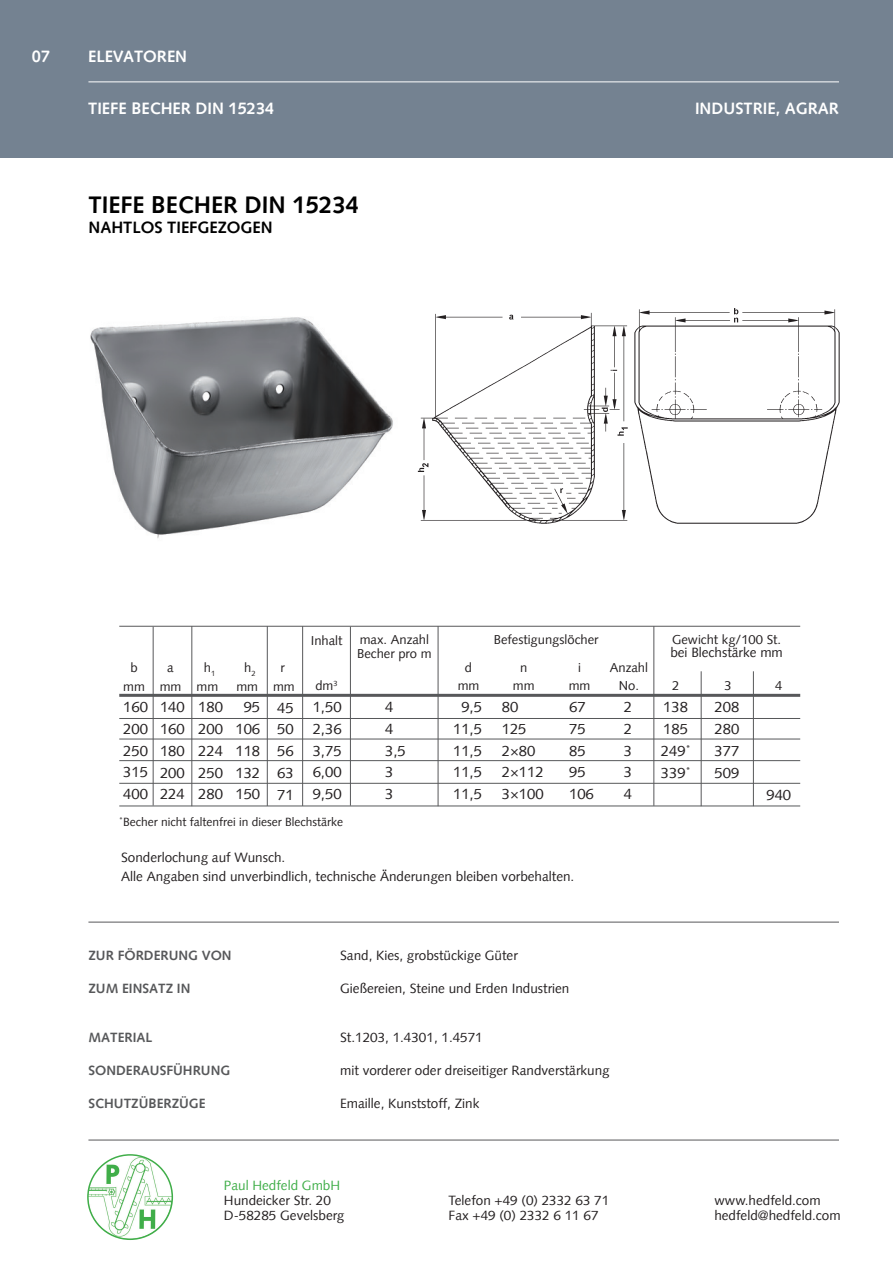
<style>
.page{position:relative;width:893px;height:1263px;background:#fff}
.page>*{position:absolute;margin:0;border:0;box-sizing:border-box;transform-origin:0 0}
.t1{font:700 24px "Syntax Com";color:#000}
.t2{font:700 16.5px "Syntax Com";color:#fff}
.t3{font:700 16.5px "Syntax Com";color:#000}
.t4{font:14.85px/21.8px "Syntax Com";color:#231f20;text-align:justify}
.t5{font:13.5px/15px "Syntax Com";color:#231f20}
.t6{font:700 13.5px "Syntax Com";color:#57585a}
.t7{font:13.5px "Syntax Com";color:#40ae49}
.t8{font:13.05px/18.6px "Syntax Com";color:#231f20;text-align:center}
.t9{font:12px "Syntax Com";color:#231f20}
.t10{font:7.65px "Syntax Com";color:#231f20}
</style>
<div class="page">
<div style="left:0;top:0;width:893px;height:157px;background:#748291"></div>
<hr style="left:88px;top:81px;width:751px;height:1px;background:#fff">
<hr style="left:88px;top:922px;width:751px;height:1px;background:#57585a">
<hr style="left:88px;top:1140px;width:751px;height:1px;background:#57585a">
<img style="left:90px;top:317px;width:303px;height:221px">
<img style="left:417px;top:308px;width:423px;height:216px">
<hr style="left:119px;top:694px;width:681px;height:3px;background:#57585a">
<hr style="left:119px;top:805px;width:681px;height:1px;background:#57585a">
<hr style="left:119px;top:626px;width:681px;height:1px;background:#57585a">
<hr style="left:119px;top:783px;width:681px;height:1px;background:#57585a">
<hr style="left:119px;top:760px;width:681px;height:1px;background:#57585a">
<hr style="left:119px;top:739px;width:681px;height:1px;background:#57585a">
<hr style="left:119px;top:718px;width:681px;height:1px;background:#57585a">
<hr style="left:191px;top:626px;width:1px;height:180px;background:#57585a">
<hr style="left:267px;top:626px;width:1px;height:180px;background:#57585a">
<hr style="left:302px;top:626px;width:1px;height:180px;background:#57585a">
<hr style="left:350px;top:627px;width:1px;height:179px;background:#57585a">
<hr style="left:438px;top:626px;width:1px;height:180px;background:#57585a">
<hr style="left:653px;top:626px;width:1px;height:180px;background:#57585a">
<hr style="left:701px;top:671px;width:1px;height:135px;background:#57585a">
<hr style="left:753px;top:671px;width:1px;height:135px;background:#57585a">
<hr style="left:153px;top:627px;width:1px;height:178px;background:#57585a">
<img style="left:88px;top:1155px;width:84px;height:84px;border-radius:42px">
<div style="left:87px;top:1154px;width:86px;height:86px;border:2px solid #40ae49;border-radius:50%"></div>
<p class="t2" style="left:32px;top:47px;width:20px">07</p>
<p class="t2" style="left:88px;top:47px;width:100px">ELEVATOREN</p>
<p class="t2" style="left:88px;top:99px;width:188px">TIEFE BECHER DIN 15234</p>
<p class="t2" style="left:695px;top:99px;width:145px">INDUSTRIE, AGRAR</p>
<h1 class="t1" style="left:88px;top:190px;width:272px">TIEFE BECHER DIN 15234</h1>
<p class="t3" style="left:88px;top:217px;width:186px">NAHTLOS TIEFGEZOGEN</p>
<p class="t8" style="left:123px;top:658px;width:23px">b mm</p>
<p class="t8" style="left:160px;top:658px;width:23px">a mm</p>
<p class="t8" style="left:204px;top:658px;width:13px">h<sub>1</sub></p>
<p class="t8" style="left:244px;top:658px;width:13px">h<sub>2</sub></p>
<p class="t8" style="left:197px;top:677px;width:23px">mm</p>
<p class="t8" style="left:236px;top:677px;width:23px">mm</p>
<p class="t8" style="left:273px;top:658px;width:23px">r mm</p>
<p class="t8" style="left:357px;top:633px;width:76px;line-height:13.5px;text-align:left">max. Anzahl<br>Becher pro m</p>
<p class="t8" style="left:494px;top:630px;width:106px">Befestigungslöcher</p>
<p class="t8" style="left:672px;top:630px;width:111px">Gewicht kg/100 St.</p>
<p class="t8" style="left:311px;top:631px;width:33px">Inhalt</p>
<p class="t5" style="left:670px;top:645px;width:114px">bei Blechstärke mm</p>
<p class="t8" style="left:458px;top:658px;width:23px">d mm</p>
<p class="t8" style="left:513px;top:658px;width:23px">n mm</p>
<p class="t8" style="left:569px;top:658px;width:23px">i mm</p>
<p class="t8" style="left:610px;top:658px;width:40px">Anzahl</p>
<p class="t8" style="left:315px;top:677px;width:20px">dm</p>
<p class="t8" style="left:619px;top:677px;width:22px">No.</p>
<p class="t10" style="left:333px;top:679px;width:6px">3</p>
<p class="t8" style="left:672px;top:677px;width:9px">2</p>
<p class="t8" style="left:724px;top:677px;width:9px">3</p>
<p class="t8" style="left:775px;top:677px;width:9px">4</p>
<p class="t4" style="left:198px;top:696px;width:63px;text-indent:45px">95<br>200 106<br>224 118<br>250 132<br>280 150</p>
<p class="t4" style="left:313px;top:696px;width:30px">1,50<br>2,36<br>3,75<br>6,00<br>9,50</p>
<p class="t4" style="left:385px;top:696px;width:22px;text-align:left">4<br>4<br>3,5<br>3<br>3</p>
<p class="t4" style="left:453px;top:696px;width:30px;text-align:center">9,5<br>11,5<br>11,5<br>11,5<br>11,5</p>
<p class="t4" style="left:502px;top:696px;width:43px;text-align:left">80<br>125<br>2×80<br>2×112<br>3×100</p>
<p class="t4" style="left:569px;top:696px;width:26px;text-align:left">67<br>75<br>85<br>95<br>106</p>
<p class="t4" style="left:624px;top:696px;width:10px">2<br>2<br>3<br>3<br>4</p>
<p class="t4" style="left:661px;top:696px;width:31px;text-align:left">138<br>185<br>249<sup>*<br></sup>339<sup>*</sup></p>
<p class="t4" style="left:714px;top:696px;width:26px">208<br>280<br>377<br>509</p>
<p class="t4" style="left:123px;top:696px;width:26px">160<br>200<br>250<br>315<br>400</p>
<p class="t4" style="left:160px;top:696px;width:26px">140<br>160<br>180<br>200<br>224</p>
<p class="t4" style="left:198px;top:696px;width:26px">180</p>
<p class="t4" style="left:277px;top:697px;width:18px">45<br>50<br>56<br>63<br>71</p>
<p class="t9" style="left:119px;top:815px;width:225px"><sup>*</sup>Becher nicht faltenfrei in dieser Blechstärke</p>
<p class="t5" style="left:121px;top:848px;width:455px;line-height:18.3px">Sonderlochung auf Wunsch.<br>Alle Angaben sind unverbindlich, technische Änderungen bleiben vorbehalten.</p>
<p class="t6" style="left:88px;top:947px;width:145px">ZUR FÖRDERUNG VON</p>
<p class="t6" style="left:88px;top:980px;width:104px">ZUM EINSATZ IN</p>
<p class="t6" style="left:88px;top:1029px;width:65px">MATERIAL</p>
<p class="t6" style="left:88px;top:1062px;width:143px">SONDERAUSFÜHRUNG</p>
<p class="t6" style="left:88px;top:1095px;width:119px">SCHUTZÜBERZÜGE</p>
<p class="t5" style="left:340px;top:947px;width:179px">Sand, Kies, grobstückige Güter</p>
<p class="t5" style="left:340px;top:980px;width:231px">Gießereien, Steine und Erden Industrien</p>
<p class="t5" style="left:340px;top:1030px;width:144px">St.1203, 1.4301, 1.4571</p>
<p class="t5" style="left:340px;top:1063px;width:271px">mit vorderer oder dreiseitiger Randverstärkung</p>
<p class="t5" style="left:340px;top:1096px;width:141px">Emaille, Kunststoff, Zink</p>
<p class="t4" style="left:766px;top:784px;width:26px">940</p>
<p class="t7" style="left:224px;top:1178px;width:118px">Paul Hedfeld GmbH</p>
<p class="t5" style="left:224px;top:1193px;width:122px">Hundeicker Str. 20<br>D-58285 Gevelsberg</p>
<p class="t5" style="left:714px;top:1193px;width:128px">www.hedfeld.com hedfeld@hedfeld.com</p>
<p class="t5" style="left:449px;top:1193px;width:162px">Telefon +49 (0) 2332 63 71<br>Fax +49 (0) 2332 6 11 67</p>
</div>
